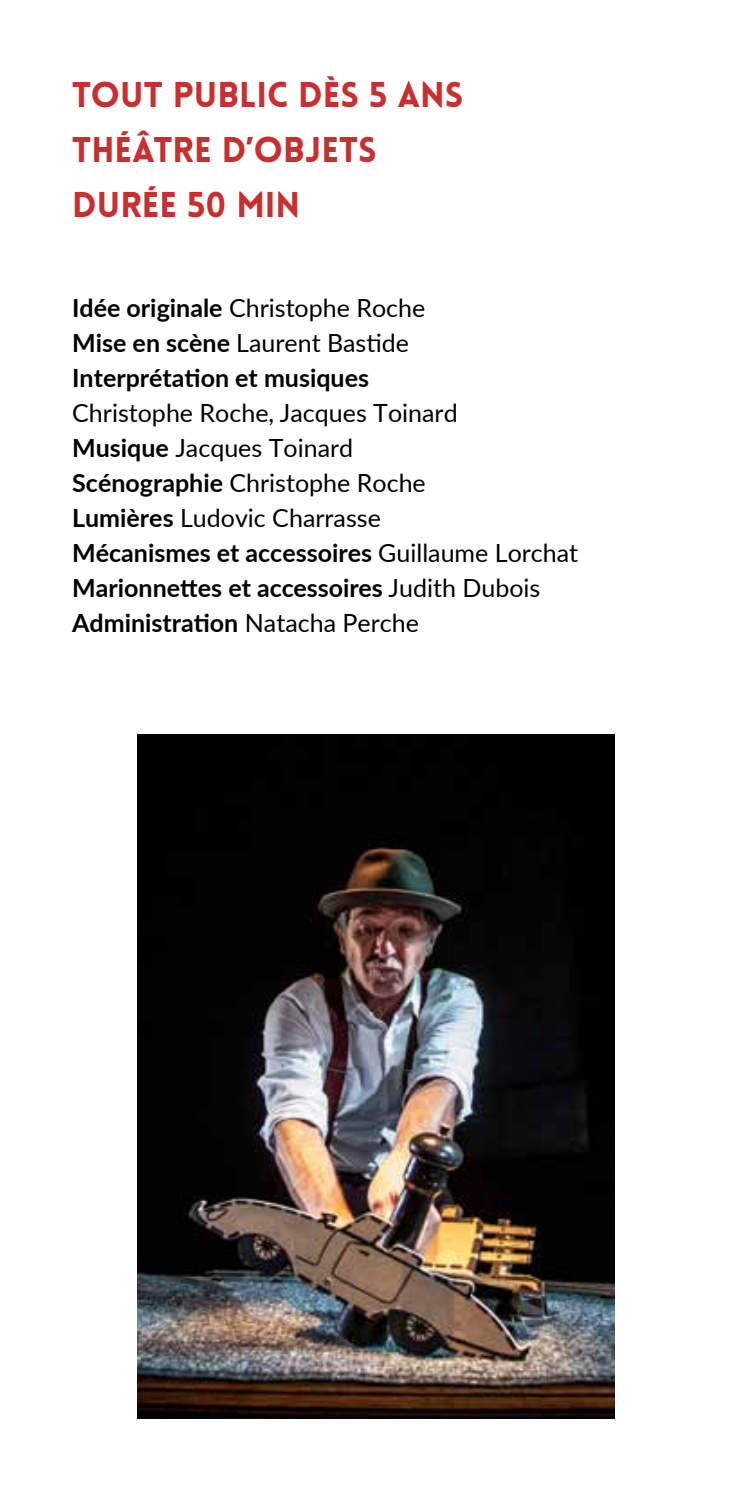
<style>
.page{position:relative;width:749px;height:1489px;background:#fff}
.page>*{position:absolute;margin:0;border:0;box-sizing:border-box;transform-origin:0 0}
.t1{font:900 35px/55px "Lovelo";color:#c73030}
.t2{font:25px/35px "Lato";color:#000}
.t3{font:700 25px/35px "Lato";color:#000}
.s1{font-weight:400}
.s2{font-weight:700}
</style>
<div class="page">
<img style="left:138px;top:734px;width:476px;height:683px">
<h1 class="t1" style="left:72px;top:68px;width:392px">TOUT PUBLIC DÈS 5 ANS<br>THÉÂTRE D’OBJETS<br>DURÉE 50 MIN</h1>
<p class="t3" style="left:72px;top:289px;width:354px">Idée originale <span class="s1">Christophe Roche<br></span>Mise en scène <span class="s1">Laurent Bastide<br></span>Interprétation et musiques</p>
<p class="t2" style="left:72px;top:394px;width:507px">Christophe Roche, Jacques Toinard<br><span class="s2">Musique</span> Jacques Toinard<br><span class="s2">Scénographie</span> Christophe Roche<br><span class="s2">Lumières</span> Ludovic Charrasse<br><span class="s2">Mécanismes et accessoires</span> Guillaume Lorchat <span class="s2">Marionnettes et accessoires</span> Judith Dubois <span class="s2">Administration</span> Natacha Perche</p>
</div>
